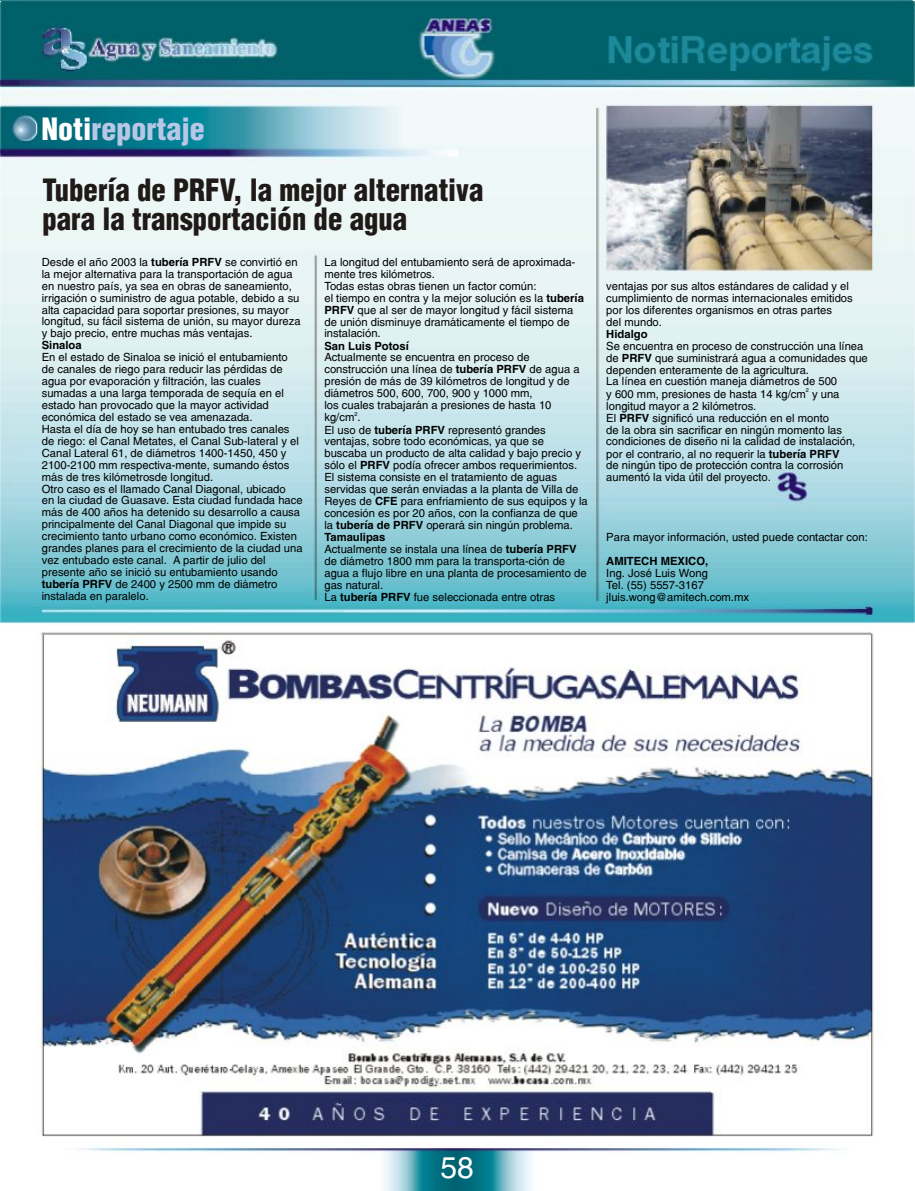
<style>
.page{position:relative;width:915px;height:1191px;background:#fff}
.page>*{position:absolute;margin:0;border:0;box-sizing:border-box;transform-origin:0 0}
.t1{font:900 30px/60.9px "Switzerland Cond";color:#1f1a17;scale:.96 1}
.t2{font:30px "Switzerland";color:#fff}
.t3{font:11.25px/12px "Switzerland";color:#000}
.t4{font:700 11.25px "Switzerland";color:#000}
.t5{font:5.7px "Switzerland";color:#000}
.s1{color:#fff}
.s2{color:#b8c7e6}
.s3{font-weight:700}
</style>
<div class="page">
<img style="left:0;top:0;width:914px;height:1191px">
<h1 class="t1" style="left:42px;top:101px;width:462px"><span class="s1">Noti</span><span class="s2">reportaje<br></span>Tubería de PRFV, la mejor alternativa</h1>
<h1 class="t1" style="left:43px;top:191px;width:381px">para la transportación de agua</h1>
<p class="t3" style="left:42px;top:257px;width:260px">Desde el año 2003 la <span class="s3">tubería PRFV</span> se convirtió en la mejor alternativa para la transportación de agua en nuestro país, ya sea en obras de saneamiento, irrigación o suministro de agua potable, debido a su alta capacidad para soportar presiones, su mayor longitud, su fácil sistema de unión, su mayor dureza y bajo precio, entre muchas más ventajas.</p>
<p class="t4" style="left:42px;top:341px;width:42px">Sinaloa</p>
<p class="t3" style="left:42px;top:352px;width:263px">En el estado de Sinaloa se inició el entubamiento de canales de riego para reducir las pérdidas de agua por evaporación y filtración, las cuales sumadas a una larga temporada de sequía en el estado han provocado que la mayor actividad económica del estado se vea amenazada.<br>Hasta el día de hoy se han entubado tres canales de riego: el Canal Metates, el Canal Sub-lateral y el Canal Lateral 61, de diámetros 1400-1450, 450 y 2100-2100 mm respectiva-mente, sumando éstos más de tres kilómetrosde longitud.<br>Otro caso es el llamado Canal Diagonal, ubicado<br>en la ciudad de Guasave. Esta ciudad fundada hace más de 400 años ha detenido su desarrollo a causa principalmente del Canal Diagonal que impide su crecimiento tanto urbano como económico. Existen grandes planes para el crecimiento de la ciudad una vez entubado este canal. A partir de julio del presente año se inició su entubamiento usando <span class="s3">tubería PRFV</span> de 2400 y 2500 mm de diámetro instalada en paralelo.</p>
<p class="t3" style="left:324px;top:257px;width:261px">La longitud del entubamiento será de aproximada&shy;mente tres kilómetros.<br>Todas estas obras tienen un factor común:<br>el tiempo en contra y la mejor solución es la <span class="s3">tubería PRFV</span> que al ser de mayor longitud y fácil sistema de unión disminuye dramáticamente el tiempo de instalación.</p>
<p class="t4" style="left:324px;top:341px;width:86px">San Luis Potosí</p>
<p class="t3" style="left:324px;top:353px;width:257px">Actualmente se encuentra en proceso de construcción una línea de <span class="s3">tubería PRFV</span> de agua a presión de más de 39 kilómetros de longitud y de diámetros 500, 600, 700, 900 y 1000 mm,<br>los cuales trabajarán a presiones de hasta 10</p>
<p class="t5" style="left:354px;top:412px;width:5px">2</p>
<p class="t3" style="left:324px;top:413px;width:265px">kg/cm .<br>El uso de <span class="s3">tubería PRFV</span> representó grandes ventajas, sobre todo económicas, ya que se buscaba un producto de alta calidad y bajo precio y sólo el <span class="s3">PRFV</span> podía ofrecer ambos requerimientos.<br>El sistema consiste en el tratamiento de aguas servidas que serán enviadas a la planta de Villa de Reyes de <span class="s3">CFE</span> para enfriamiento de sus equipos y la concesión es por 20 años, con la confianza de que la <span class="s3">tubería de PRFV</span> operará sin ningún problema.<br><span class="s3">Tamaulipas<br></span>Actualmente se instala una línea de <span class="s3">tubería PRFV </span>de diámetro 1800 mm para la transporta-ción de agua a flujo libre en una planta de procesamiento de gas natural.<br>La <span class="s3">tubería PRFV</span> fue seleccionada entre otras</p>
<p class="t3" style="left:606px;top:281px;width:248px">ventajas por sus altos estándares de calidad y el cumplimiento de normas internacionales emitidos por los diferentes organismos en otras partes<br>del mundo.</p>
<p class="t4" style="left:606px;top:329px;width:43px">Hidalgo</p>
<p class="t3" style="left:606px;top:341px;width:263px">Se encuentra en proceso de construcción una línea de <span class="s3">PRFV</span> que suministrará agua a comunidades que dependen enteramente de la agricultura.<br>La línea en cuestión maneja diámetros de 500</p>
<p class="t5" style="left:806px;top:388px;width:5px">2</p>
<p class="t3" style="left:606px;top:389px;width:251px">y 600 mm, presiones de hasta 14 kg/cm y una longitud mayor a 2 kilómetros.<br>El <span class="s3">PRFV</span> significó una reducción en el monto<br>de la obra sin sacrificar en ningún momento las condiciones de diseño ni la calidad de instalación, por el contrario, al no requerir la <span class="s3">tubería PRFV<br></span>de ningún tipo de protección contra la corrosión aumentó la vida útil del proyecto.</p>
<p class="t3" style="left:606px;top:532px;width:263px">Para mayor información, usted puede contactar con:</p>
<p class="t4" style="left:606px;top:557px;width:103px">AMITECH MEXICO,</p>
<p class="t3" style="left:606px;top:568px;width:144px">Ing. José Luis Wong<br>Tel. (55) 5557-3167 jluis.wong@amitech.com.mx</p>
<h1 class="t2" style="left:441px;top:1156px;width:35px">58</h1>
</div>
